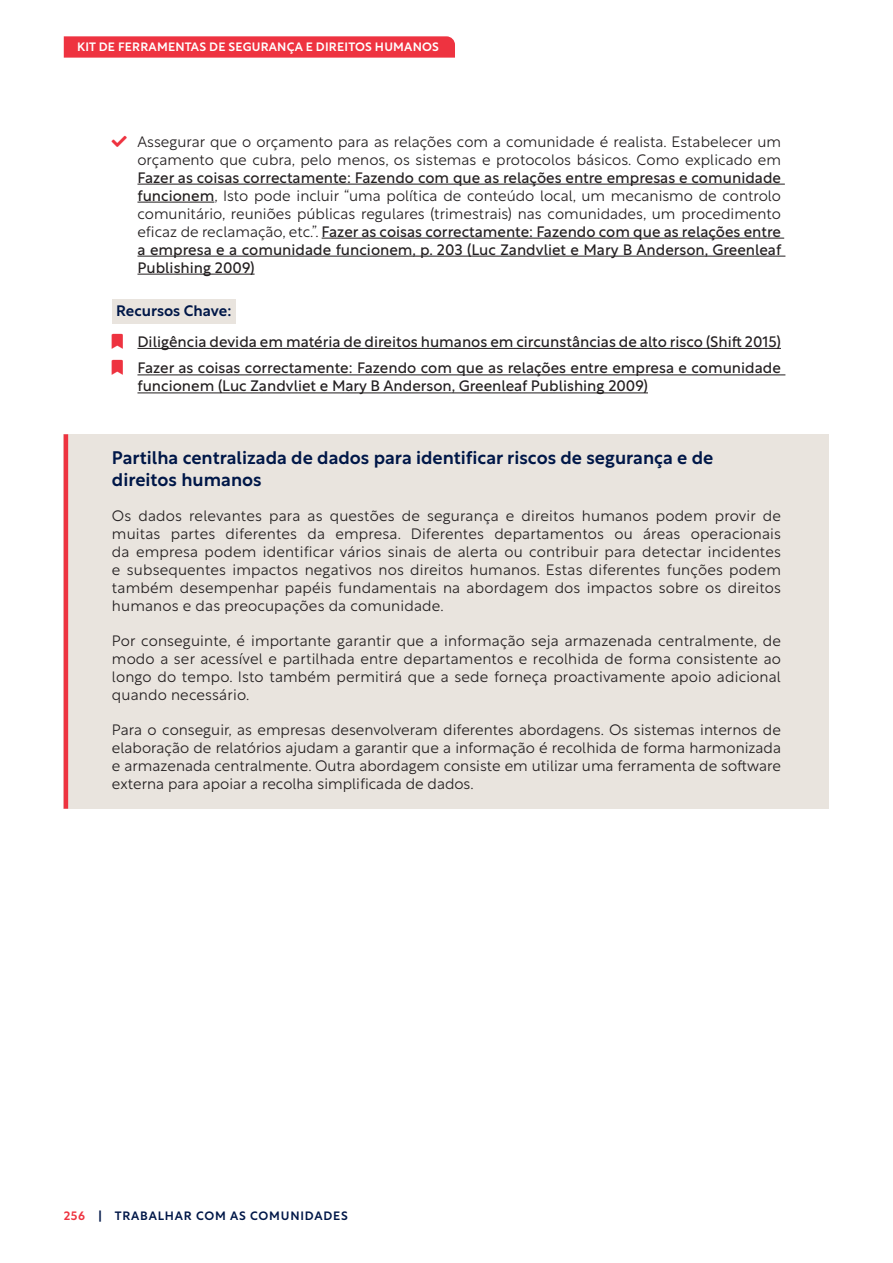
<style>
.page{position:relative;width:893px;height:1263px;background:#fff}
.page>*{position:absolute;margin:0;border:0;box-sizing:border-box;transform-origin:0 0}
.Box_h1{font:500 18px/21.6px "Rustica";color:#001748}
.Box_body_copy{font:300 15px/18px "Rustica";color:#231f20;text-align:justify}
.t1{font:15px/18px "Rustica";color:#231f20}
.h6__resources{font:500 15px "Rustica";color:#001748}
.t2{font:500 12px "Rustica";letter-spacing:.02em;color:#fff}
.t3{font:500 12px "Rustica";letter-spacing:.06em;color:#001748}
.s1{color:#ee3340}
.s2{font-weight:400}
</style>
<div class="page">
<svg style="left:64px;top:36px;width:391px;height:22px;background:#ee3a46"></svg>
<hr style="left:137px;top:184px;width:648px;height:1px;background:#231f20">
<hr style="left:137px;top:202px;width:77px;height:1px;background:#231f20">
<hr style="left:322px;top:238px;width:462px;height:1px;background:#231f20">
<hr style="left:137px;top:256px;width:648px;height:1px;background:#231f20">
<hr style="left:137px;top:274px;width:118px;height:1px;background:#231f20">
<div style="left:112px;top:299px;width:124px;height:24px;background:#e9e4de"></div>
<hr style="left:137px;top:348px;width:644px;height:1px;background:#231f20">
<hr style="left:137px;top:375px;width:648px;height:1px;background:#231f20">
<hr style="left:137px;top:393px;width:511px;height:1px;background:#231f20">
<div style="left:64px;top:434px;width:765px;height:375px;background:#e9e4de"></div>
<hr style="left:64px;top:434px;width:4px;height:375px;background:#ee3340">
<p class="t2" style="left:77px;top:36px;width:363px">KIT DE FERRAMENTAS DE SEGURANÇA E DIREITOS HUMANOS</p>
<p class="Box_body_copy" style="left:137px;top:131px;width:645px;text-indent:-26px"><span class="s1">■</span> Assegurar que o orçamento para as relações com a comunidade é realista. Estabelecer um orçamento que cubra, pelo menos, os sistemas e protocolos básicos. Como explicado em <span class="s2">Fazer as coisas correctamente: Fazendo com que as relações entre empresas e comunidade funcionem</span>, Isto pode incluir “uma política de conteúdo local, um mecanismo de controlo comunitário, reuniões públicas regulares (trimestrais) nas comunidades, um procedimento eficaz de reclamação, etc.”. <span class="s2">Fazer as coisas correctamente: Fazendo com que as relações entre a empresa e a comunidade funcionem, p. 203 (Luc Zandvliet e Mary B Anderson, Greenleaf Publishing 2009)</span></p>
<p class="h6__resources" style="left:116px;top:298px;width:117px">Recursos Chave:</p>
<p class="t1" style="left:137px;top:331px;width:645px">Diligência devida em matéria de direitos humanos em circunstâncias de alto risco (Shift 2015)</p>
<p class="t1" style="left:137px;top:357px;width:645px">Fazer as coisas correctamente: Fazendo com que as relações entre empresa e comunidade funcionem (Luc Zandvliet e Mary B Anderson, Greenleaf Publishing 2009)</p>
<p class="Box_h1" style="left:112px;top:445px;width:603px">Partilha centralizada de dados para identificar riscos de segurança e de direitos humanos</p>
<p class="Box_body_copy" style="left:112px;top:505px;width:671px">Os dados relevantes para as questões de segurança e direitos humanos podem provir de muitas partes diferentes da empresa. Diferentes departamentos ou áreas operacionais da empresa podem identificar vários sinais de alerta ou contribuir para detectar incidentes e subsequentes impactos negativos nos direitos humanos. Estas diferentes funções podem também desempenhar papéis fundamentais na abordagem dos impactos sobre os direitos humanos e das preocupações da comunidade.</p>
<p class="Box_body_copy" style="left:112px;top:630px;width:671px">Por conseguinte, é importante garantir que a informação seja armazenada centralmente, de modo a ser acessível e partilhada entre departamentos e recolhida de forma consistente ao longo do tempo. Isto também permitirá que a sede forneça proactivamente apoio adicional quando necessário.</p>
<p class="Box_body_copy" style="left:112px;top:719px;width:671px">Para o conseguir, as empresas desenvolveram diferentes abordagens. Os sistemas internos de elaboração de relatórios ajudam a garantir que a informação é recolhida de forma harmonizada e armazenada centralmente. Outra abordagem consiste em utilizar uma ferramenta de software externa para apoiar a recolha simplificada de dados.</p>
<p class="t3" style="left:64px;top:1206px;width:68px"><span class="s1">256</span> | Traba</p>
<p class="t3" style="left:158px;top:1206px;width:17px">lhar</p>
<p class="t3" style="left:196px;top:1206px;width:11px">com</p>
<p class="t3" style="left:230px;top:1206px;width:30px">as comunidades</p>
</div>
